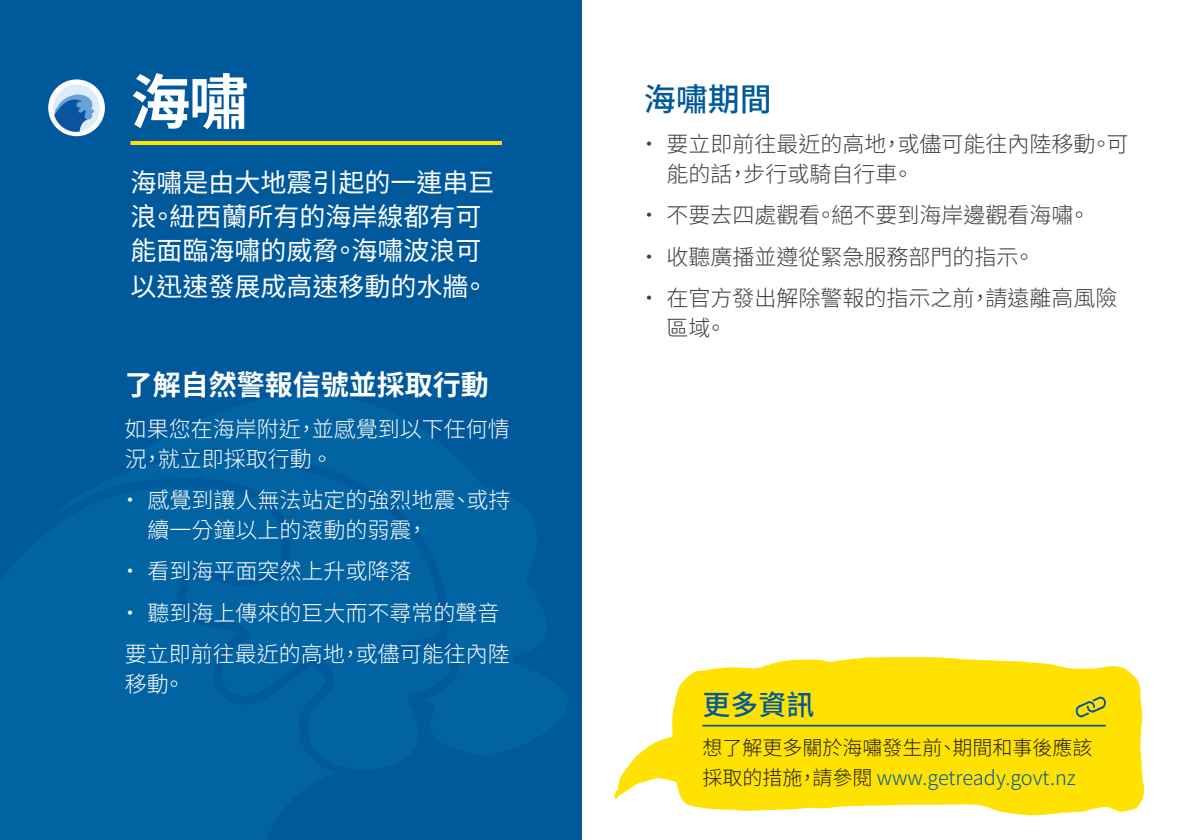
<style>
.page{position:relative;width:1191px;height:840px;background:#fff}
.page>*{position:absolute;margin:0;border:0;box-sizing:border-box;transform-origin:0 0}
.White_headings{font:700 60px "Source Han Sans TW";color:#fff}
.t1{font:500 32px "Source Han Sans TW";color:#00599b}
.t2{font:700 28px "Source Han Sans TW";color:#fff}
.more_information{font:500 28px "Source Han Sans TW";color:#00599b}
.Intro{font:26px/34.6px "Source Han Sans TW";color:#fff}
.Bullets{font:300 22px/30px "Source Han Sans TW";color:#fff}
.Bullets-2{font:300 22px/30px "Source Han Sans TW";color:#3e3e3f}
.Body{font:300 20px/30px "Source Han Sans TW";color:#231f20}
.s1{color:#00599b}
</style>
<div class="page">
<div style="left:0;top:0;width:581px;height:839px;background:#00599b"></div>
<hr style="left:130px;top:141px;width:372px;height:4px;background:#ffe201">
<svg style="left:614px;top:657px;width:530px;height:158px;fill:#ffe201"></svg>
<hr style="left:702px;top:724px;width:404px;height:2px;background:#00599b">
<svg style="left:1075px;top:695px;width:31px;height:22px"></svg>
<img style="left:48px;top:79px;width:57px;height:57px;border-radius:28px">
<p class="White_headings" style="left:130px;top:68px;width:120px">海嘯</p>
<p class="Intro" style="left:130px;top:166px;width:366px">海嘯是由大地震引起的一連串巨浪。紐西蘭所有的海岸線都有可能面臨海嘯的威脅。海嘯波浪可以迅速發展成高速移動的水牆。</p>
<h2 class="t2" style="left:125px;top:369px;width:365px">了解自然警報信號並採取行動</h2>
<p class="Bullets" style="left:125px;top:414px;width:386px">如果您在海岸附近，並感覺到以下任何情況，就立即採取行動 。</p>
<p class="Bullets" style="left:147px;top:485px;width:365px;text-indent:-28px">• 感覺到讓人無法站定的強烈地震、或持續一分鐘以上的滾動的弱震，</p>
<p class="Bullets" style="left:119px;top:556px;width:294px">• 看到海平面突然上升或降落</p>
<p class="Bullets" style="left:119px;top:598px;width:382px">• 聽到海上傳來的巨大而不尋常的聲音</p>
<p class="Bullets" style="left:125px;top:639px;width:386px">要立即前往最近的高地，或儘可能往內陸移動。</p>
<h2 class="t1" style="left:643px;top:81px;width:129px">海嘯期間</h2>
<p class="Bullets-2" style="left:666px;top:129px;width:464px;text-indent:-28px">• 要立即前往最近的高地，或儘可能往內陸移動。可能的話，步行或騎自行車。</p>
<p class="Bullets-2" style="left:638px;top:201px;width:453px">• 不要去四處觀看。絕不要到海岸邊觀看海嘯。</p>
<p class="Bullets-2" style="left:638px;top:242px;width:398px">• 收聽廣播並遵從緊急服務部門的指示。</p>
<p class="Bullets-2" style="left:666px;top:283px;width:453px;text-indent:-28px">• 在官方發出解除警報的指示之前，請遠離高風險區域。</p>
<p class="more_information" style="left:702px;top:688px;width:113px">更多資訊</p>
<p class="Body" style="left:702px;top:732px;width:392px">想了解更多關於海嘯發生前、期間和事後應該採取的措施，請參閱 <span class="s1">www.getready.govt.nz</span></p>
</div>
